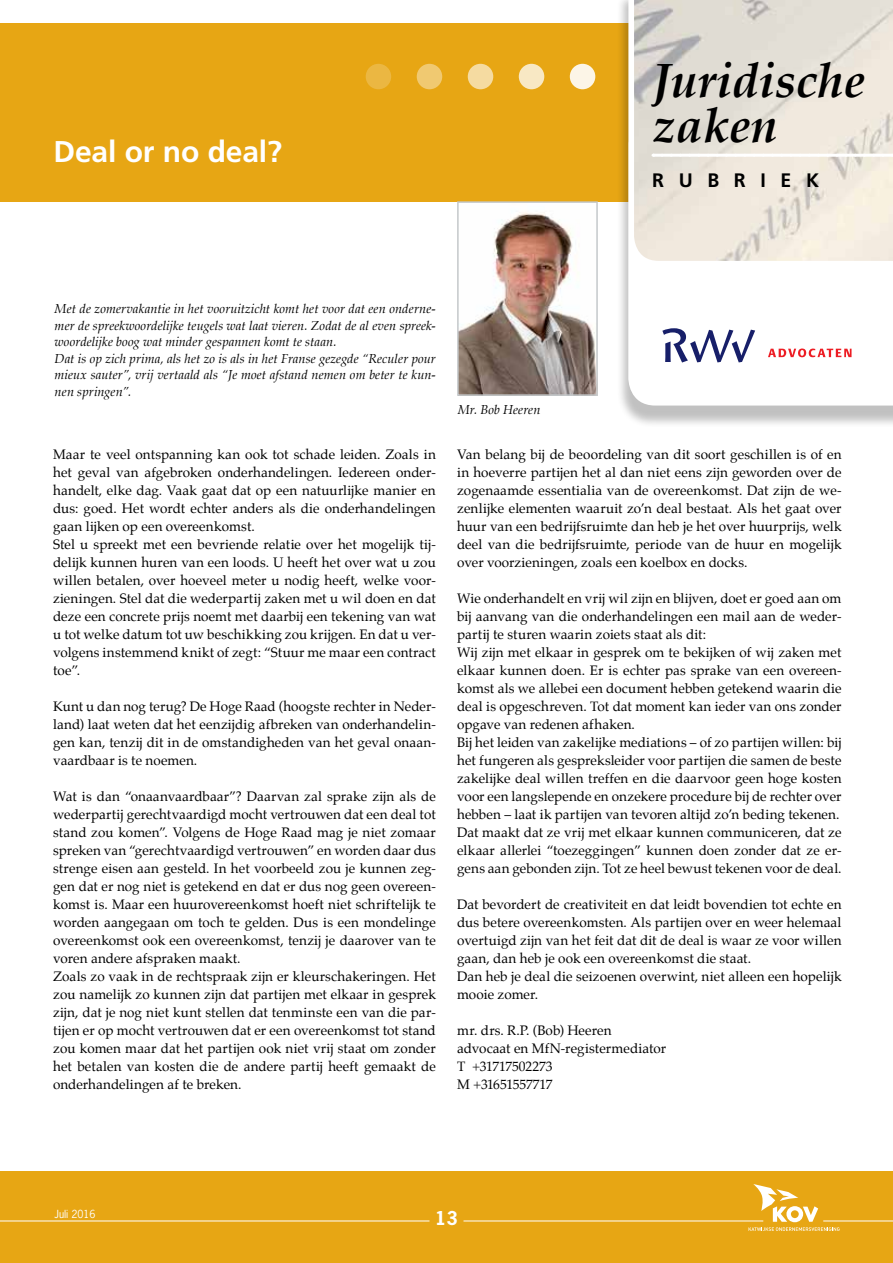
<style>
.page{position:relative;width:893px;height:1263px;background:#fff}
.page>*{position:absolute;margin:0;border:0;box-sizing:border-box;transform-origin:0 0}
.t1{font:italic 700 48px/45px "Palatino";color:#000}
.t2{font:700 30px "Frutiger";letter-spacing:-.005em;color:#fff}
.t3{font:700 19.5px "Frutiger";letter-spacing:.75em;color:#000}
.t4{font:700 18px "News Gothic Std";color:#fff}
.t5{font:13.5px/18px "Palatino";letter-spacing:.005em;color:#000}
.t6{font:italic 12.75px/16.5px "Palatino";letter-spacing:.005em;color:#000}
.t7{font:10.5px "News Gothic Std";color:#fff}
</style>
<div class="page">
<div style="left:0;top:23px;width:893px;height:179px;background:#e7a614"></div>
<div style="left:616px;top:0;width:277px;height:428px;background:#000;opacity:.25"></div>
<svg style="left:628px;top:0;width:265px;height:406px"></svg>
<svg style="left:630px;top:0;width:263px;height:265px"></svg>
<hr style="left:653px;top:154px;width:240px;height:3px;background:#fff">
<svg style="left:663px;top:156px;width:228px;height:1px"></svg>
<div style="left:0;top:1171px;width:893px;height:92px;background:#e7a614"></div>
<hr style="left:0;top:1220px;width:429px;height:1px;background:#fff">
<svg style="left:749px;top:1184px;width:90px;height:47px"></svg>
<hr style="left:823px;top:1220px;width:70px;height:1px;background:#fff">
<hr style="left:463px;top:1220px;width:300px;height:1px;background:#fff">
<div style="left:570px;top:64px;width:25px;height:25px;background:#fcf5e7;border-radius:50%"></div>
<div style="left:519px;top:64px;width:25px;height:25px;background:#f8e8c4;border-radius:50%"></div>
<div style="left:468px;top:64px;width:25px;height:25px;background:#f5dba1;border-radius:50%"></div>
<div style="left:417px;top:64px;width:25px;height:25px;background:#f0c971;border-radius:50%"></div>
<div style="left:366px;top:64px;width:25px;height:25px;background:#ebb742;border-radius:50%"></div>
<img style="left:460px;top:212px;width:135px;height:181px">
<div style="left:457px;top:201px;width:141px;height:195px;border:2px solid #c5c9cb"></div>
<svg style="left:662px;top:328px;width:93px;height:34px"></svg>
<svg style="left:768px;top:348px;width:83px;height:9px"></svg>
<h2 class="t2" style="left:53px;top:134px;width:230px">Deal or no deal?</h2>
<h1 class="t1" style="left:652px;top:58px;width:215px">Juridische zaken</h1>
<h3 class="t3" style="left:652px;top:169px;width:168px">RUBRIEK</h3>
<p class="t6" style="left:55px;top:300px;width:383px">Met de zomervakantie in het vooruitzicht komt het voor dat een onderne&shy;mer de spreekwoordelijke teugels wat laat vieren. Zodat de al even spreek&shy;woordelijke boog wat minder gespannen komt te staan.<br>Dat is op zich prima, als het zo is als in het Franse gezegde “Reculer pour mieux sauter”, vrij vertaald als “Je moet afstand nemen om beter te kun&shy;nen springen”.</p>
<p class="t5" style="left:53px;top:445px;width:384px">Maar te veel ontspanning kan ook tot schade leiden. Zoals in het geval van afgebroken onderhandelingen. Iedereen onder&shy;handelt, elke dag. Vaak gaat dat op een natuurlijke manier en dus: goed. Het wordt echter anders als die onderhandelingen gaan lijken op een overeenkomst.<br>Stel u spreekt met een bevriende relatie over het mogelijk tij&shy;delijk kunnen huren van een loods. U heeft het over wat u zou willen betalen, over hoeveel meter u nodig heeft, welke voor&shy;zieningen. Stel dat die wederpartij zaken met u wil doen en dat deze een concrete prijs noemt met daarbij een tekening van wat u tot welke datum tot uw beschikking zou krijgen. En dat u ver&shy;volgens instemmend knikt of zegt: “Stuur me maar een contract toe”.</p>
<p class="t5" style="left:53px;top:697px;width:384px;text-align:justify">Kunt u dan nog terug? De Hoge Raad (hoogste rechter in Neder&shy;land) laat weten dat het eenzijdig afbreken van onderhandelin&shy;gen kan, tenzij dit in de omstandigheden van het geval onaan&shy;vaardbaar is te noemen.</p>
<p class="t5" style="left:53px;top:787px;width:384px">Wat is dan “onaanvaardbaar”? Daarvan zal sprake zijn als de wederpartij gerechtvaardigd mocht vertrouwen dat een deal tot stand zou komen”. Volgens de Hoge Raad mag je niet zomaar spreken van “gerechtvaardigd vertrouwen” en worden daar dus strenge eisen aan gesteld. In het voorbeeld zou je kunnen zeg&shy;gen dat er nog niet is getekend en dat er dus nog geen overeen&shy;komst is. Maar een huurovereenkomst hoeft niet schriftelijk te worden aangegaan om toch te gelden. Dus is een mondelinge overeenkomst ook een overeenkomst, tenzij je daarover van te voren andere afspraken maakt.<br>Zoals zo vaak in de rechtspraak zijn er kleurschakeringen. Het zou namelijk zo kunnen zijn dat partijen met elkaar in gesprek zijn, dat je nog niet kunt stellen dat tenminste een van die par&shy;tijen er op mocht vertrouwen dat er een overeenkomst tot stand zou komen maar dat het partijen ook niet vrij staat om zonder het betalen van kosten die de andere partij heeft gemaakt de onderhandelingen af te breken.</p>
<p class="t6" style="left:458px;top:402px;width:84px">Mr. Bob Heeren</p>
<p class="t5" style="left:457px;top:445px;width:386px;text-align:justify">Van belang bij de beoordeling van dit soort geschillen is of en in hoeverre partijen het al dan niet eens zijn geworden over de zogenaamde essentialia van de overeenkomst. Dat zijn de we&shy;zenlijke elementen waaruit zo’n deal bestaat. Als het gaat over huur van een bedrijfsruimte dan heb je het over huurprijs, welk deel van die bedrijfsruimte, periode van de huur en mogelijk over voorzieningen, zoals een koelbox en docks.</p>
<p class="t5" style="left:457px;top:589px;width:386px">Wie onderhandelt en vrij wil zijn en blijven, doet er goed aan om bij aanvang van die onderhandelingen een mail aan de weder&shy;partij te sturen waarin zoiets staat als dit:<br>Wij zijn met elkaar in gesprek om te bekijken of wij zaken met elkaar kunnen doen. Er is echter pas sprake van een overeen&shy;komst als we allebei een document hebben getekend waarin die deal is opgeschreven. Tot dat moment kan ieder van ons zonder opgave van redenen afhaken.<br>Bij het leiden van zakelijke mediations – of zo partijen willen: bij het fungeren als gespreksleider voor partijen die samen de beste zakelijke deal willen treffen en die daarvoor geen hoge kosten voor een langslepende en onzekere procedure bij de rechter over hebben – laat ik partijen van tevoren altijd zo’n beding tekenen.<br>Dat maakt dat ze vrij met elkaar kunnen communiceren, dat ze elkaar allerlei “toezeggingen” kunnen doen zonder dat ze er&shy;gens aan gebonden zijn. Tot ze heel bewust tekenen voor de deal.</p>
<p class="t5" style="left:457px;top:895px;width:386px">Dat bevordert de creativiteit en dat leidt bovendien tot echte en dus betere overeenkomsten. Als partijen over en weer helemaal overtuigd zijn van het feit dat dit de deal is waar ze voor willen gaan, dan heb je ook een overeenkomst die staat.<br>Dan heb je deal die seizoenen overwint, niet alleen een hopelijk mooie zomer.</p>
<p class="t5" style="left:457px;top:1021px;width:210px">mr. drs. R.P. (Bob) Heeren advocaat en MfN-registermediator<br>T +31717502273<br>M +31651557717</p>
<p class="t7" style="left:55px;top:1207px;width:43px">Juli 2016</p>
<h3 class="t4" style="left:435px;top:1206px;width:24px">13</h3>
</div>
